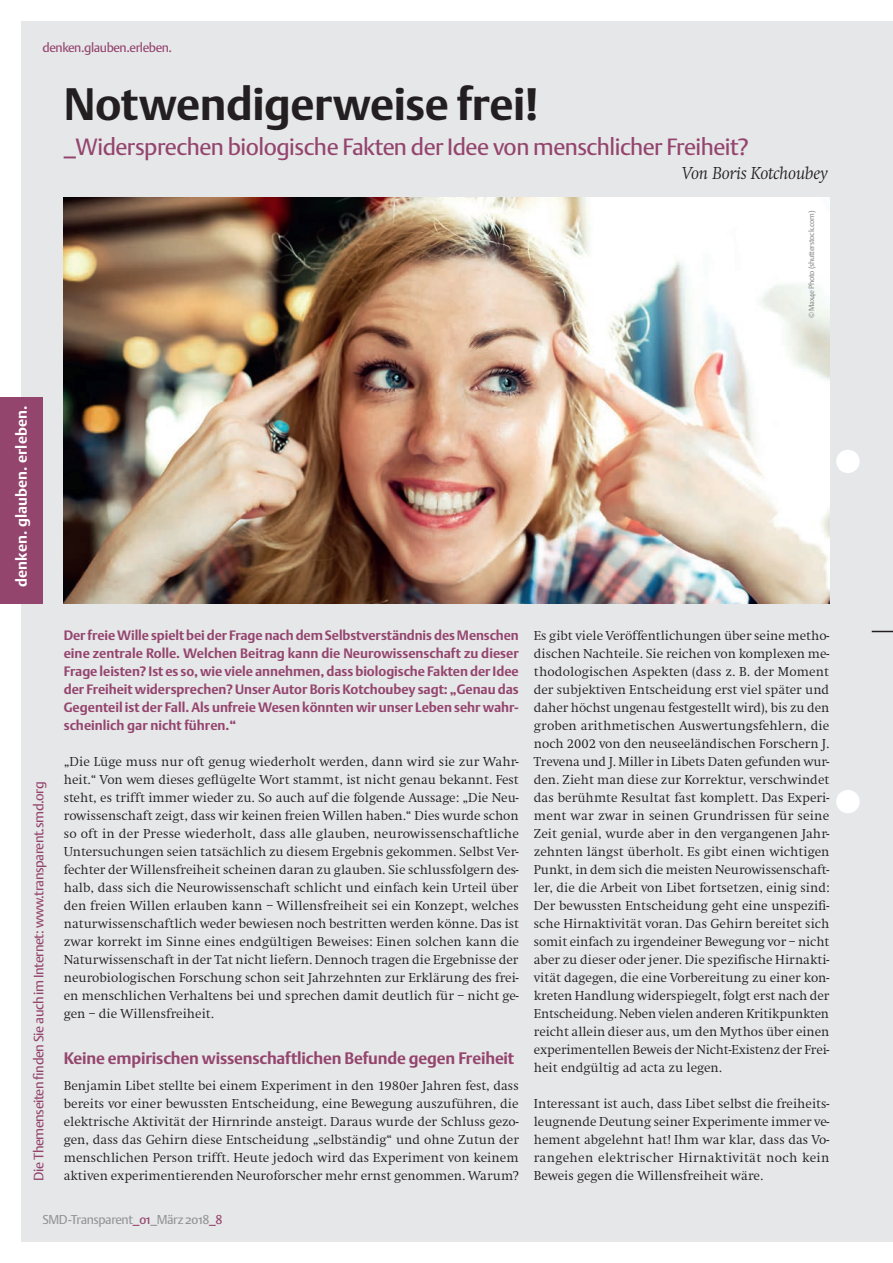
<style>
.page{position:relative;width:893px;height:1263px;background:#fff}
.page>*{position:absolute;margin:0;border:0;box-sizing:border-box;transform-origin:0 0}
.t1{font:700 45px "DTL Argo ST";letter-spacing:-.01em;color:#231f20}
.t2{font:23.25px "DTL Argo ST";letter-spacing:-.02em;color:#94456e}
.t3{font:italic 300 18px "Swift EF";letter-spacing:-.01em;color:#231f20}
.t4{font:700 16.5px "DTL Argo ST";letter-spacing:-.01em;color:#94456e}
.t5{font:700 15px "DTL Argo ST";letter-spacing:.01em;color:#fff}
.t6{font:300 13.5px/18px "Swift EF";color:#231f20;text-align:justify}
.t7{font:700 13.5px/18px "DTL Argo ST";color:#94456e;text-align:justify}
.t8{font:13.5px "DTL Argo ST";letter-spacing:-.03em;color:#94456e}
.t9{font:12.75px "DTL Argo ST";letter-spacing:-.03em;color:#939598}
.t10{font:12.75px "DTL Argo ST";letter-spacing:-.03em;color:#94456e}
.t11{font:7.5px "DTL Argo ST";letter-spacing:-.03em;color:#898d8b}
.s1{color:#94456e}
</style>
<div class="page">
<div style="left:21px;top:21px;width:872px;height:1221px;background:#e6e7e9"></div>
<svg style="left:872px;top:631px;width:21px;height:1px"></svg>
<div style="left:836px;top:450px;width:24px;height:23px;background:#fff;border-radius:50%"></div>
<div style="left:836px;top:790px;width:24px;height:23px;background:#fff;border-radius:50%"></div>
<div style="left:0;top:398px;width:43px;height:206px;background:#94456e"></div>
<img style="left:64px;top:198px;width:765px;height:406px">
<p class="t10" style="left:43px;top:40px;width:131px">denken.glauben.erleben.</p>
<h1 class="t1" style="left:64px;top:78px;width:477px">Notwendigerweise frei!</h1>
<h2 class="t2" style="left:64px;top:133px;width:687px">_Widersprechen biologische Fakten der Idee von menschlicher Freiheit?</h2>
<h3 class="t3" style="left:682px;top:164px;width:147px">Von Boris Kotchoubey</h3>
<p class="t11" style="left:807px;top:318px;width:109px;rotate:-90deg">© Max4e Photo (shutterstock.com)</p>
<p class="t5" style="left:12px;top:587px;width:183px;rotate:-90deg">denken. glauben. erleben.</p>
<p class="t8" style="left:31px;top:1181px;width:401px;rotate:-90deg">Die Themenseiten finden Sie auch im Internet: www.transparent.smd.org</p>
<p class="t7" style="left:64px;top:626px;width:456px">Der freieWille spielt bei der Frage nachdemSelbstverständnis desMenschen eine zentrale Rolle. Welchen Beitrag kann die Neurowissenschaft zu dieser Frage leisten? Ist es so, wie viele annehmen, dass biologische Fakten der Idee der Freiheit widersprechen? Unser Autor Boris Kotchoubey sagt: „Genau das Gegenteil ist der Fall. Als unfreie Wesen könnten wir unser Leben sehr wahr&shy;scheinlich gar nicht führen.“</p>
<p class="t6" style="left:64px;top:752px;width:457px">„Die Lüge muss nur oft genug wiederholt werden, dann wird sie zur Wahr&shy;heit.“ Von wem dieses geflügelte Wort stammt, ist nicht genau bekannt. Fest steht, es trifft immer wieder zu. So auch auf die folgende Aussage: „Die Neu&shy;rowissenschaft zeigt, dass wir keinen freien Willen haben.“ Dies wurde schon so oft in der Presse wiederholt, dass alle glauben, neurowissenschaftliche Untersuchungen seien tatsächlich zu diesem Ergebnis gekommen. Selbst Ver&shy;fechter der Willensfreiheit scheinen daran zu glauben. Sie schlussfolgern des&shy;halb, dass sich die Neurowissenschaft schlicht und einfach kein Urteil über den freien Willen erlauben kann – Willensfreiheit sei ein Konzept, welches naturwissenschaftlich weder bewiesen noch bestritten werden könne. Das ist zwar korrekt im Sinne eines endgültigen Beweises: Einen solchen kann die Naturwissenschaft in der Tat nicht liefern. Dennoch tragen die Ergebnisse der neurobiologischen Forschung schon seit Jahrzehnten zur Erklärung des frei&shy;en menschlichen Verhaltens bei und sprechen damit deutlich für – nicht ge&shy;gen – die Willensfreiheit.</p>
<p class="t4" style="left:64px;top:1048px;width:452px">Keine empirischen wissenschaftlichen Befunde gegen Freiheit</p>
<p class="t6" style="left:64px;top:1076px;width:457px">Benjamin Libet stellte bei einem Experiment in den 1980er Jahren fest, dass bereits vor einer bewussten Entscheidung, eine Bewegung auszuführen, die elektrische Aktivität der Hirnrinde ansteigt. Daraus wurde der Schluss gezo&shy;gen, dass das Gehirn diese Entscheidung „selbständig“ und ohne Zutun der menschlichen Person trifft. Heute jedoch wird das Experiment von keinem aktiven experimentierenden Neuroforscher mehr ernst genommen. Warum?</p>
<p class="t6" style="left:534px;top:626px;width:297px">Es gibt viele Veröffentlichungen über seine metho&shy;dischen Nachteile. Sie reichen von komplexen me&shy;thodologischen Aspekten (dass z. B. der Moment der subjektiven Entscheidung erst viel später und daher höchst ungenau festgestellt wird), bis zu den groben arithmetischen Auswertungsfehlern, die noch 2002 von den neuseeländischen Forschern J.<br>Trevena und J. Miller in Libets Daten gefunden wur&shy;den. Zieht man diese zur Korrektur, verschwindet das berühmte Resultat fast komplett. Das Experi&shy;ment war zwar in seinen Grundrissen für seine Zeit genial, wurde aber in den vergangenen Jahr&shy;zehnten längst überholt. Es gibt einen wichtigen Punkt, in dem sich die meisten Neurowissenschaft&shy;ler, die die Arbeit von Libet fortsetzen, einig sind:<br>Der bewussten Entscheidung geht eine unspezifi&shy;sche Hirnaktivität voran. Das Gehirn bereitet sich somit einfach zu irgendeiner Bewegung vor – nicht aber zu dieser oder jener. Die spezifische Hirnakti&shy;vität dagegen, die eine Vorbereitung zu einer kon&shy;kreten Handlung widerspiegelt, folgt erst nach der Entscheidung. Neben vielen anderen Kritikpunkten reicht allein dieser aus, um den Mythos über einen experimentellen Beweis der Nicht-Existenz der Frei&shy;heit endgültig ad acta zu legen.</p>
<p class="t6" style="left:534px;top:1094px;width:297px">Interessant ist auch, dass Libet selbst die freiheits&shy;leugnende Deutung seiner Experimente immer ve&shy;hement abgelehnt hat! Ihm war klar, dass das Vo&shy;rangehen elektrischer Hirnaktivität noch kein Beweis gegen die Willensfreiheit wäre.</p>
<p class="t9" style="left:43px;top:1212px;width:181px">SMD-Transparent<span class="s1">_01</span>_März 2018<span class="s1">_8</span></p>
</div>
